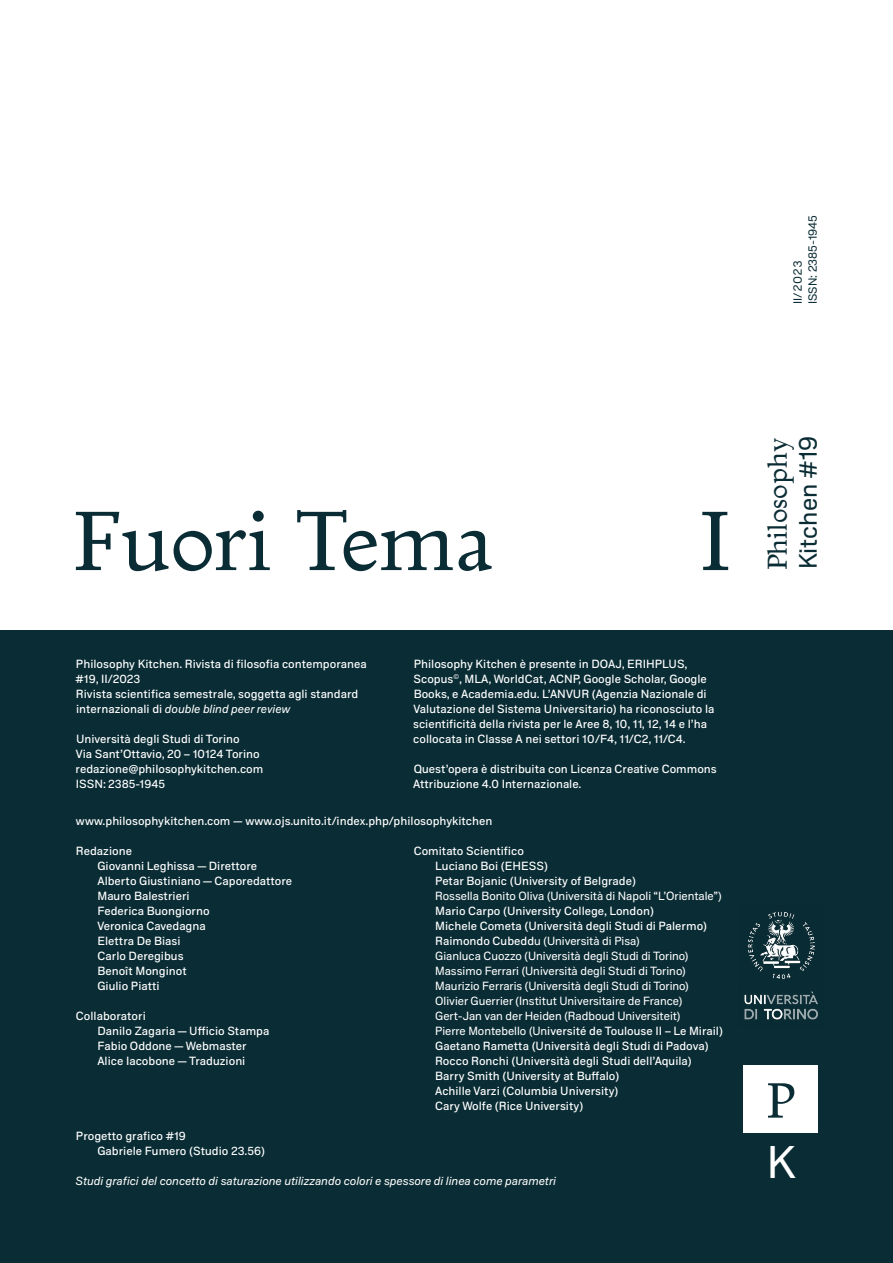
<style>
.page{position:relative;width:893px;height:1263px;background:#fff}
.page>*{position:absolute;margin:0;border:0;box-sizing:border-box;transform-origin:0 0}
.t1{font:90px "Altair 4 Regular";letter-spacing:-.01em;color:#0a2c34}
.t2{font:53.1px "Altair 4 Regular";color:#0a2c34}
.t3{font:46.35px "Metodo";color:#fff}
.t4{font:29.25px "Altair 4 Regular";color:#0a2c34}
.t5{font:25.5px "Metodo";color:#0a2c34}
.t6{font:12px/15px "Metodo";color:#fff}
.t7{font:italic 12px "Metodo";color:#fff}
.t8{font:12px "Metodo";color:#fff}
.t9{font:12px/15px "Metodo";color:#0a2c34}
.s1{font-style:italic}
.s2{font-style:inherit}
</style>
<div class="page">
<div style="left:0;top:630px;width:893px;height:633px;background:#0a2c34"></div>
<div style="left:744px;top:1065px;width:74px;height:68px;background:#fff"></div>
<img style="left:744px;top:911px;width:74px;height:109px">
<p class="t9" style="left:789px;top:304px;width:90px;rotate:-90deg">II/2023<br>ISSN: 2385-1945</p>
<h1 class="t1" style="left:73px;top:487px;width:423px">Fuori Tema</h1>
<h1 class="t1" style="left:699px;top:487px;width:33px">I</h1>
<p class="t6" style="left:413px;top:655px;width:303px">Philosophy Kitchen è presente in DOAJ, ERIHPLUS, Scopus<sup>©</sup>, MLA, WorldCat, ACNP, Google Scholar, Google Books, e Academia.edu. L’ANVUR (Agenzia Nazionale di Valutazione del Sistema Universitario) ha riconosciuto la scientificità della rivista per le Aree 8, 10, 11, 12, 14 e l’ha collocata in Classe A nei settori 10/F4, 11/C2, 11/C4.</p>
<p class="t6" style="left:413px;top:760px;width:305px">Quest’opera è distribuita con Licenza Creative Commons<br>Attribuzione 4.0 Internazionale.</p>
<p class="t6" style="left:76px;top:812px;width:418px">www.philosophykitchen.com — www.ojs.unito.it/index.php/philosophykitchen</p>
<p class="t6" style="left:97px;top:842px;width:196px;text-indent:-21px">Redazione<br>Giovanni Leghissa — Direttore<br>Alberto Giustiniano — Caporedattore<br>Mauro Balestrieri<br>Federica Buongiorno<br>Veronica Cavedagna<br>Elettra De Biasi<br>Carlo Deregibus<br>Benoît Monginot<br>Giulio Piatti</p>
<p class="t6" style="left:97px;top:1007px;width:173px;text-indent:-21px">Collaboratori<br>Danilo Zagaria — Ufficio Stampa<br>Fabio Oddone — Webmaster<br>Alice Iacobone — Traduzioni</p>
<p class="t6" style="left:76px;top:655px;width:293px">Philosophy Kitchen. Rivista di filosofia contemporanea #19, II/2023<br>Rivista scientifica semestrale, soggetta agli standard internazionali di <span class="s1">double blind peer review</span></p>
<p class="t6" style="left:76px;top:730px;width:189px">Università degli Studi di Torino<br>Via Sant’Ottavio, 20 – 10124 Torino redazione@philosophykitchen.com<br>ISSN: 2385-1945</p>
<p class="t6" style="left:435px;top:842px;width:202px;text-indent:-21px">Comitato Scientifico<br>Luciano Boi (EHESS)<br>Petar Bojanic (University of Belgrade)</p>
<p class="t8" style="left:435px;top:887px;width:288px">Rossella Bonito Oliva (Università di Napoli “L’Orientale”)</p>
<p class="t6" style="left:435px;top:902px;width:289px">Mario Carpo (University College, London)<br>Michele Cometa (Università degli Studi di Palermo)<br>Raimondo Cubedd<span class="s2">u (Università di Pisa)<br>Gianluca Cuozzo (Università degli Studi di Torino)<br>Massimo Ferrari (Università degli Studi di Torino)<br>Maurizio Ferraris (Università degli Studi di Torino)<br>Olivier Guerrier (Institut Universitaire de France)<br>Gert-Jan van der Heiden (Radboud Universiteit)<br>Pierre Montebello (Un</span>iversité de Toulouse II – Le Mirail)<br>Gaetano Rametta (Università degli Studi di Padova)<br>Rocco Ronchi (Università degli Studi dell’Aquila)<br>Barry Smith (University at Buffalo)<br>Achille Varzi (Columbia University)<br>Cary Wolfe (Rice University)</p>
<p class="t6" style="left:97px;top:1127px;width:169px;text-indent:-21px">Progetto grafico #19<br>Gabriele Fumero (Studio 23.56)</p>
<p class="t7" style="left:76px;top:1172px;width:482px">Studi grafici del concetto di saturazione utilizzando colori e spessore di linea come parametri</p>
<h3 class="t4" style="left:760px;top:570px;width:135px;rotate:-90deg">Philosophy</h3>
<h3 class="t5" style="left:789px;top:569px;width:135px;rotate:-90deg">Kitchen #19</h3>
<h2 class="t2" style="left:766px;top:1069px;width:31px">P</h2>
<h3 class="t3" style="left:767px;top:1128px;width:30px">K</h3>
</div>
